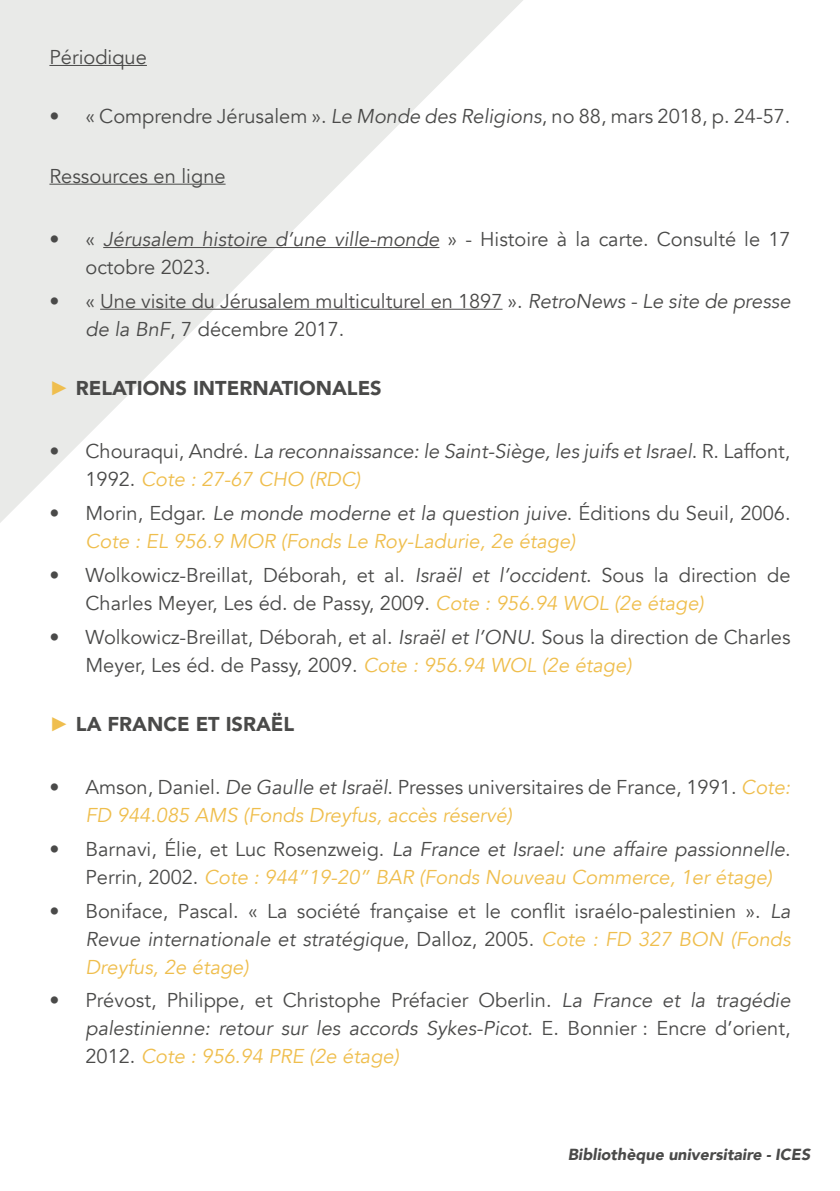
<style>
.page{position:relative;width:840px;height:1191px;background:#fff}
.page>*{position:absolute;margin:0;border:0;box-sizing:border-box;transform-origin:0 0}
.t1{font:20px/28px "Avenir";color:#4a4a49}
.t2{font:italic 20px/28px "Avenir";color:#efbe4d}
.t3{font:italic 20px/28px "Avenir";color:#4a4a49}
.t4{font:20px/28px "Avenir";color:#4b4a49}
.t5{font:900 20px "Avenir";color:#4a4a49}
.t6{font:italic 900 16px "Avenir";color:#4a4a49}
.s1{font-style:italic}
.s2{font-style:italic;color:#4b4a49}
.s3{color:#4a4a49}
.s4{font-style:italic;color:#4a4a49}
.s5{font-family:"Arial";color:#efbe4e}
.s6{font-style:normal}
.s7{color:#efbe4d}
.s8{font-style:normal;color:#4a4a49}
.s9{font-style:italic;color:#efbe4d}
</style>
<div class="page">
<svg style="left:0;top:0;width:523px;height:523px;fill:#ececeb"></svg>
<hr style="left:49px;top:65px;width:98px;height:1px;background:#4a4a49">
<hr style="left:49px;top:184px;width:176px;height:1px;background:#4a4a49">
<hr style="left:103px;top:247px;width:336px;height:1px;background:#4b4a49">
<hr style="left:100px;top:309px;width:402px;height:1px;background:#4b4a49">
<p class="t1" style="left:49px;top:43px;width:99px">Périodique</p>
<p class="t1" style="left:49px;top:103px;width:742px">• « Comprendre Jérusalem ». <span class="s1">Le Monde des Religions</span>, no 88, mars 2018, p. 24‑57.</p>
<p class="t1" style="left:49px;top:162px;width:177px">Ressources en ligne</p>
<p class="t1" style="left:85px;top:225px;width:706px;text-indent:-36px">• « <span class="s2">Jérusalem histoire d’une ville-monde</span> » - Histoire à la carte. Consulté le 17 octobre 2023.</p>
<p class="t4" style="left:85px;top:287px;width:706px;text-indent:-36px"><span class="s3">• «</span> Une visite du Jérusalem multiculturel en 1897 <span class="s3">».</span> <span class="s4">RetroNews - Le site de presse de la BnF</span><span class="s3">, 7 décembre 2017.</span></p>
<p class="t5" style="left:49px;top:371px;width:333px"><span class="s5">►</span> RELATIONS INTERNATIONALES</p>
<p class="t3" style="left:85px;top:438px;width:706px;text-indent:-36px"><span class="s6">• Chouraqui, André.</span> La reconnaissance: le Saint-Siège, les juifs et Israel<span class="s6">. R. Laffont,<br>1992.</span> <span class="s7">Cote : 27-67 CHO (RDC)</span></p>
<p class="t2" style="left:85px;top:499px;width:706px;text-indent:-36px"><span class="s8">• Morin, Edgar.</span> <span class="s3">Le monde moderne et la question juive</span><span class="s8">. Éditions du Seuil, 2006.<br></span>Cote : EL 956.9 MOR (Fonds Le Roy-Ladurie, 2e étage)</p>
<p class="t1" style="left:85px;top:561px;width:706px;text-indent:-36px">• Wolkowicz-Breillat, Déborah, et al. <span class="s1">Israël et l’occident</span>. Sous la direction de<br>Charles Meyer, Les éd. de Passy, 2009. <span class="s9">Cote : 956.94 WOL (2e étage)</span></p>
<p class="t1" style="left:85px;top:623px;width:706px;text-indent:-36px">• Wolkowicz-Breillat, Déborah, et al. <span class="s1">Israël et l’ONU</span>. Sous la direction de Charles<br>Meyer, Les éd. de Passy, 2009. <span class="s9">Cote : 956.94 WOL (2e étage)</span></p>
<p class="t5" style="left:49px;top:707px;width:246px"><span class="s5">►</span> LA FRANCE ET ISRAËL</p>
<p class="t1" style="left:85px;top:773px;width:706px;text-indent:-36px">• Amson, Daniel. <span class="s1">De Gaulle et Israël</span>. Presses universitaires de France, 1991. <span class="s9">Cote:<br>FD 944.085 AMS (Fonds Dreyfus, accès réservé)</span></p>
<p class="t2" style="left:85px;top:835px;width:706px;text-indent:-36px"><span class="s8">• Barnavi, Élie, et Luc Rosenzweig.</span> <span class="s3">La France et Israel: une affaire passionnelle</span><span class="s8">.<br>Perrin, 2002.</span> Cote : 944”19-20” BAR (Fonds Nouveau Commerce, 1er étage)</p>
<p class="t1" style="left:85px;top:897px;width:706px;text-align:justify;text-indent:-36px">• Boniface, Pascal. « La société française et le conflit israélo-palestinien ». <span class="s1">La Revue internationale et stratégique</span>, Dalloz, 2005. <span class="s9">Cote : FD 327 BON (Fonds Dreyfus, 2e étage)</span></p>
<p class="t1" style="left:85px;top:986px;width:706px;text-align:justify;text-indent:-36px">• Prévost, Philippe, et Christophe Préfacier Oberlin. <span class="s1">La France et la tragédie palestinienne: retour sur les accords Sykes-Picot</span>. E. Bonnier : Encre d’orient, 2012. <span class="s9">Cote : 956.94 PRE (2e étage)</span></p>
<p class="t6" style="left:567px;top:1140px;width:244px">Bibliothèque universitaire - ICES</p>
</div>
